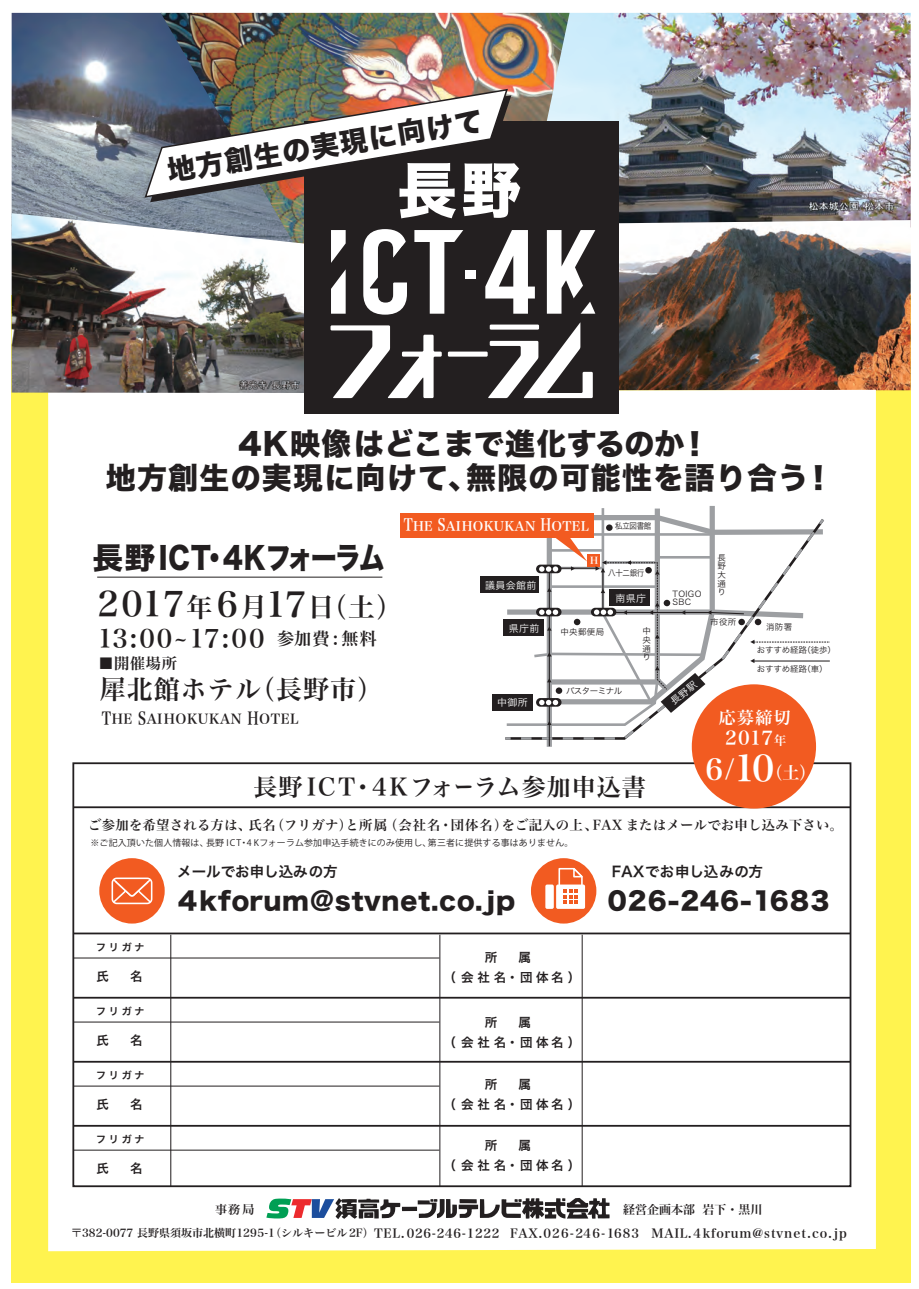
<style>
.page{position:relative;width:919px;height:1289px;background:#fff}
.page>*{position:absolute;margin:0;border:0;box-sizing:border-box;transform-origin:0 0}
.t1{font:60.15px "Hira Kaku Std W8";color:#fff}
.t2{font:34.65px "Hira Min Pro N W6";letter-spacing:-.01em;color:#231f20}
.t3{font:30px/34.2px "Hira Kaku Std W8";letter-spacing:.04em;color:#231f20;text-align:center}
.t4{font:30px "Hira Kaku Std W8";letter-spacing:-.01em;color:#231f20}
.t5{font:28.05px "Hira Kaku Std W8";color:#231f20}
.t6{font:25.95px "Hira Min Pro W6";letter-spacing:.04em;color:#231f20}
.t7{font:25.2px "Hira Min Pro N W6";letter-spacing:.03em;color:#231f20}
.t8{font:24.6px "Hira Kaku Std W8";letter-spacing:.02em;color:#231f20}
.t9{font:24.45px "Hira Kaku Std W8";letter-spacing:.04em;color:#231f20}
.t10{font:24px "Hira Min Pro W6";letter-spacing:.04em;color:#231f20}
.t11{font:18.9px "Hira Min Pro W6";color:#fff}
.t12{font:17.25px "Hira Min Pro W6";color:#231f20}
.t13{font:16.95px "Hira Min Pro W6";color:#fff}
.t14{font:15.15px "Hira Min Pro W6";color:#231f20}
.t15{font:14.55px "Hira Kaku Pro N W6";color:#231f20}
.t16{font:13.5px "Hira Min Pro N W6";letter-spacing:.04em;color:#231f20}
.t17{font:13.35px "Hira Min Pro W6";letter-spacing:.02em;color:#231f20}
.t18{font:12.75px "Hira Min Pro N W6";letter-spacing:.02em;color:#fff}
.t19{font:12.45px "Hira Min Pro W6";letter-spacing:.06em;color:#231f20}
.t20{font:12.45px/20px "Hira Kaku Pro N W6";letter-spacing:.3em;color:#231f20}
.t21{font:12px "Hira Min Pro W6";color:#231f20}
.t22{font:10.05px "Hira Kaku Pro N W6";letter-spacing:.28em;color:#231f20}
.t23{font:9.75px "Hira Kaku Pro N W3";letter-spacing:.04em;color:#fff}
.t24{font:9.45px "Hira Min Pro N W6";color:#fff}
.t25{font:8.85px "Koz Go Pr 6 N";letter-spacing:.02em;color:#231f20}
.t26{font:8.25px/8.7px "Hira Kaku Pro N W3";letter-spacing:-.02em;color:#231f20;text-align:justify}
.t27{font:8.25px "Hira Kaku Pro N W3";letter-spacing:-.02em;color:#231f20;scale:.9 1}
.t28{font:8.25px/8.1px "Hira Kaku Pro N W3";letter-spacing:.04em;color:#231f20}
.t29{font:8.25px "Hira Kaku Pro N W3";letter-spacing:-.06em;color:#231f20}
.s1{font-size:26.55px}
.s2{font-size:17.55px}
.s3{font-size:16.65px}
.s4{font-size:29.1px}
.s5{font-size:36.3px}
.s6{font-size:12.6px}
.s7{font-size:11.1px}
</style>
<div class="page">
<div style="left:12px;top:295px;width:898px;height:987px;background:#fff34f"></div>
<img style="left:12px;top:13px;width:149px;height:200px">
<img style="left:569px;top:13px;width:341px;height:207px">
<img style="left:618px;top:220px;width:292px;height:170px">
<img style="left:161px;top:13px;width:408px;height:200px">
<div style="left:48px;top:390px;width:827px;height:861px;background:#fff"></div>
<img style="left:12px;top:213px;width:292px;height:180px">
<hr style="left:73px;top:806px;width:777px;height:2px;background:#231f20">
<div style="left:72px;top:762px;width:779px;height:425px;border:2px solid #231f20"></div>
<hr style="left:73px;top:996px;width:777px;height:2px;background:#231f20">
<hr style="left:170px;top:934px;width:1px;height:252px;background:#231f20">
<hr style="left:74px;top:957px;width:365px;height:1px;background:#231f20">
<hr style="left:439px;top:934px;width:1px;height:252px;background:#231f20">
<hr style="left:582px;top:934px;width:1px;height:252px;background:#231f20">
<hr style="left:73px;top:1060px;width:777px;height:2px;background:#231f20">
<hr style="left:74px;top:1021px;width:365px;height:1px;background:#231f20">
<hr style="left:73px;top:1124px;width:777px;height:2px;background:#231f20">
<hr style="left:74px;top:1085px;width:365px;height:1px;background:#231f20">
<hr style="left:74px;top:1149px;width:365px;height:1px;background:#231f20">
<hr style="left:73px;top:932px;width:777px;height:2px;background:#231f20">
<div style="left:99px;top:858px;width:66px;height:65px;background:#f25b21;border-radius:50%"></div>
<svg style="left:111px;top:877px;width:41px;height:27px"></svg>
<div style="left:531px;top:858px;width:65px;height:65px;background:#f25b21;border-radius:50%"></div>
<div style="left:556px;top:884px;width:29px;height:24px;background:#fff;border-radius:2px"></div>
<div style="left:545px;top:884px;width:8px;height:24px;background:#fff;border-radius:2px"></div>
<svg style="left:557px;top:864px;width:28px;height:39px"></svg>
<div style="left:691px;top:684px;width:125px;height:124px;background:#f25b21;border-radius:50%"></div>
<hr style="left:97px;top:577px;width:285px;height:1px;background:#231f20">
<div style="left:492px;top:694px;width:40px;height:16px;background:#231f20"></div>
<div style="left:480px;top:576px;width:59px;height:17px;background:#231f20"></div>
<div style="left:400px;top:512px;width:193px;height:25px;background:#f25b21"></div>
<div style="left:304px;top:121px;width:314px;height:292px;background:#231f20"></div>
<div style="left:448px;top:351px;width:39px;height:5px;background:#fff"></div>
<svg style="left:330px;top:325px;width:111px;height:73px"></svg>
<svg style="left:488px;top:322px;width:104px;height:76px"></svg>
<svg style="left:331px;top:270px;width:14px;height:44px"></svg>
<svg style="left:331px;top:230px;width:14px;height:33px"></svg>
<svg style="left:485px;top:230px;width:50px;height:84px"></svg>
<svg style="left:363px;top:229px;width:100px;height:85px"></svg>
<svg style="left:547px;top:230px;width:49px;height:84px"></svg>
<div style="left:465px;top:269px;width:10px;height:9px;background:#fff"></div>
<img style="left:143px;top:88px;width:368px;height:114px">
<svg style="left:266px;top:1197px;width:343px;height:21px;background:#8e9090"></svg>
<svg style="left:502px;top:500px;width:327px;height:247px;background:#e4d4ce"></svg>
<p class="t5" style="left:165px;top:155px;width:320px;rotate:-9deg">地方創生の実現に向けて</p>
<p class="t1" style="left:397px;top:157px;width:125px">長野</p>
<p class="t3" style="left:106px;top:427px;width:729px">4K映像はどこまで進化するのか！<br>地方創生の実現に向けて、無限の可能性を語り合う！</p>
<p class="t4" style="left:92px;top:541px;width:294px">長野 ICT・4Kフォーラム</p>
<p class="t2" style="left:97px;top:573px;width:307px">2017<span class="s1">年</span>６<span class="s1">月</span>１７<span class="s1">日（土）</span></p>
<p class="t7" style="left:97px;top:616px;width:169px">13:00~17:00</p>
<p class="t14" style="left:98px;top:649px;width:80px">■開催場所</p>
<p class="t6" style="left:100px;top:666px;width:285px">犀北館ホテル（長野市）　</p>
<p class="t12" style="left:277px;top:623px;width:101px">参加費 : 無料</p>
<p class="t16" style="left:102px;top:707px;width:198px"><span class="s2">T</span>HE <span class="s2">S</span>AIHOKUKAN <span class="s2">H</span>OTEL</p>
<p class="t18" style="left:404px;top:515px;width:186px"><span class="s3">T</span>HE <span class="s3">S</span>AIHOKUKAN <span class="s3">H</span>OTEL</p>
<p class="t23" style="left:485px;top:576px;width:53px">議員会館前</p>
<p class="t24" style="left:590px;top:552px;width:10px">H</p>
<p class="t27" style="left:615px;top:519px;width:42px">私立図書館</p>
<p class="t27" style="left:608px;top:565px;width:42px">八十二銀行</p>
<p class="t23" style="left:615px;top:589px;width:32px">南県庁</p>
<p class="t23" style="left:508px;top:619px;width:32px">県庁前</p>
<p class="t23" style="left:497px;top:693px;width:32px">中御所</p>
<p class="t26" style="left:560px;top:626px;width:45px">中央郵便局</p>
<p class="t29" style="left:566px;top:683px;width:58px">バスターミナル</p>
<p class="t26" style="left:642px;top:626px;width:10px">中央通り</p>
<p class="t10" style="left:253px;top:766px;width:394px">長野 ICT・4Kフォーラム参加申込書</p>
<p class="t28" style="left:672px;top:589px;width:30px">TOIGO<br>SBC</p>
<p class="t26" style="left:717px;top:552px;width:10px">長野大通り</p>
<p class="t26" style="left:710px;top:617px;width:28px">市役所</p>
<p class="t26" style="left:766px;top:622px;width:28px">消防署</p>
<p class="t26" style="left:757px;top:644px;width:80px">おすすめ経路（徒歩）</p>
<p class="t26" style="left:757px;top:663px;width:72px">おすすめ経路（車）</p>
<p class="t13" style="left:718px;top:702px;width:73px">応募締切</p>
<p class="t13" style="left:699px;top:758px;width:118px"><span class="s4">６</span><sup>/</sup><span class="s5">10</span>（土）</p>
<p class="t11" style="left:725px;top:721px;width:63px">2017<span class="s6">年</span></p>
<p class="t17" style="left:88px;top:812px;width:756px">ご参加を希望される方は、氏名（フリガナ）と所属（会社名・団体名）をご記入の上、FAX またはメールでお申し込み下さい。</p>
<p class="t25" style="left:91px;top:837px;width:484px">※ご記入頂いた個人情報は、長野 ICT・4 Kフォーラム参加申込手続きにのみ使用し、第三者に提供する事はありません。</p>
<p class="t22" style="left:96px;top:938px;width:50px">フリガナ</p>
<p class="t20" style="left:97px;top:966px;width:14px">氏</p>
<p class="t20" style="left:130px;top:966px;width:14px">名</p>
<p class="t22" style="left:96px;top:1002px;width:50px">フリガナ</p>
<p class="t20" style="left:97px;top:1030px;width:14px">氏</p>
<p class="t20" style="left:130px;top:1030px;width:14px">名</p>
<p class="t22" style="left:96px;top:1066px;width:50px">フリガナ</p>
<p class="t20" style="left:97px;top:1094px;width:14px">氏</p>
<p class="t20" style="left:130px;top:1094px;width:14px">名</p>
<p class="t22" style="left:96px;top:1130px;width:50px">フリガナ</p>
<p class="t20" style="left:97px;top:1158px;width:14px">氏</p>
<p class="t20" style="left:130px;top:1158px;width:14px">名</p>
<p class="t15" style="left:177px;top:858px;width:162px">メールでお申し込みの方</p>
<p class="t8" style="left:178px;top:887px;width:338px">4kforum@stvnet.co.jp</p>
<p class="t9" style="left:608px;top:887px;width:223px">026-246-1683</p>
<p class="t15" style="left:611px;top:858px;width:153px">FAXでお申し込みの方</p>
<p class="t20" style="left:485px;top:946px;width:14px">所</p>
<p class="t20" style="left:443px;top:946px;width:138px;text-indent:75px">属<br>（会社名・団体名）</p>
<p class="t20" style="left:485px;top:1011px;width:14px">所</p>
<p class="t20" style="left:443px;top:1011px;width:138px;text-indent:75px">属<br>（会社名・団体名）</p>
<p class="t20" style="left:485px;top:1073px;width:14px">所</p>
<p class="t20" style="left:443px;top:1073px;width:138px;text-indent:75px">属<br>（会社名・団体名）</p>
<p class="t20" style="left:485px;top:1134px;width:14px">所</p>
<p class="t20" style="left:443px;top:1134px;width:138px;text-indent:75px">属<br>（会社名・団体名）</p>
<p class="t21" style="left:215px;top:1198px;width:41px">事務局</p>
<p class="t21" style="left:623px;top:1198px;width:141px">経営企画本部　岩下・黒川</p>
<p class="t19" style="left:71px;top:1221px;width:777px"><span class="s7">〒382-0077 長野県須坂市北横町1295-1（シルキービル2F）</span> TEL. 026-246-1222 FAX.026-246-1683　MAIL.4kforum@stvnet.co. jp</p>
</div>
